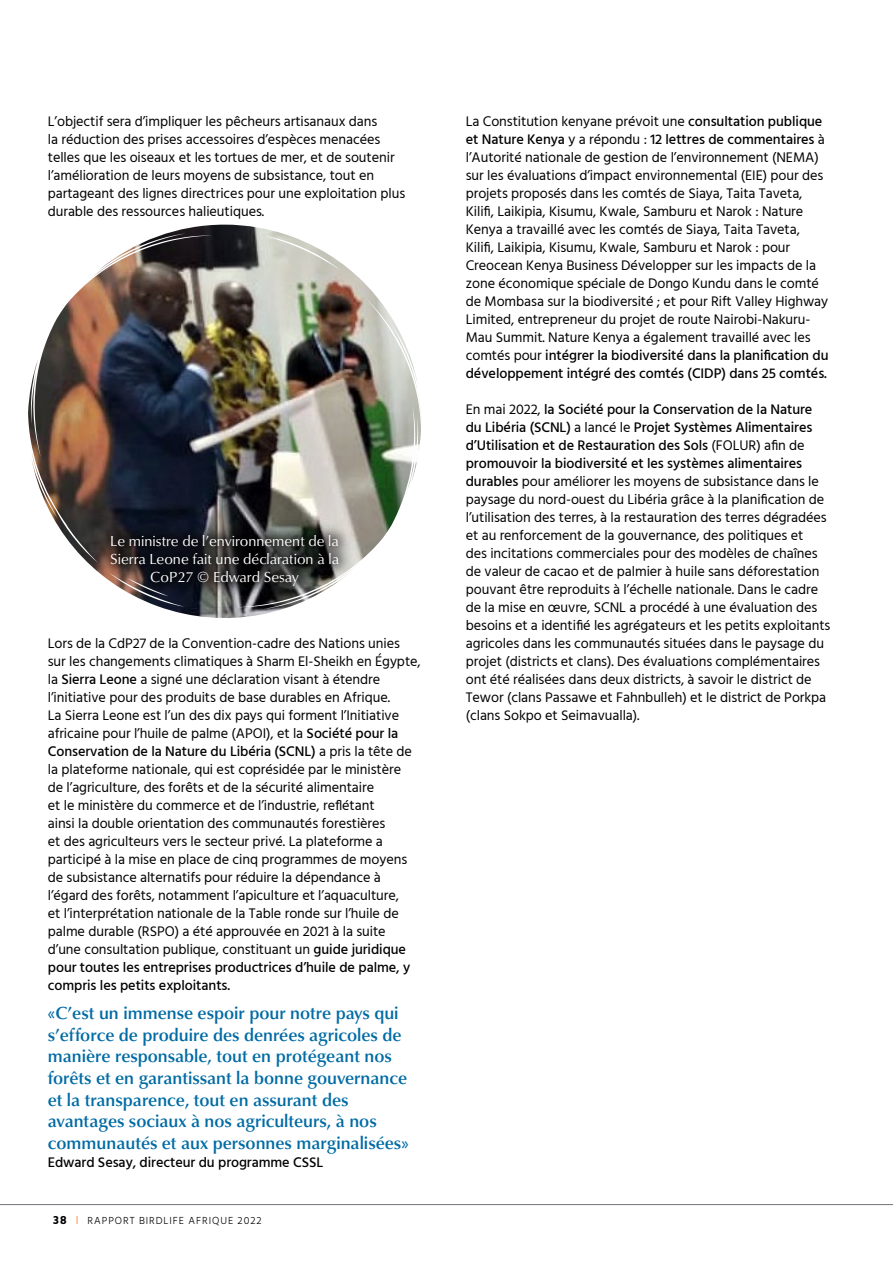
<style>
.page{position:relative;width:893px;height:1263px;background:#fff}
.page>*{position:absolute;margin:0;border:0;box-sizing:border-box;transform-origin:0 0}
.t1{font:500 18px/21.6px "Classico URWTOT";color:#006ba4}
.t2{font:15px/18px "Classico URWTOT";color:#fff;text-align:center}
.t3{font:14.25px/18px "Hind Madurai";letter-spacing:-.005em;color:#000}
.t4{font:500 14.25px "Hind Madurai";letter-spacing:-.005em;color:#000}
.t5{font:300 10.5px "Hind Madurai";letter-spacing:.09em;color:#000}
.s1{font-weight:500}
.s2{font-weight:700;font-size:12px}
.s3{font-size:12px;color:#f47920}
</style>
<div class="page">
<hr style="left:0;top:1204px;width:893px;height:1px;background:#71767a">
<img style="left:28px;top:233px;width:332px;height:385px">
<svg style="left:98px;top:522px;width:254px;height:78px;background:#434243"></svg>
<p class="t3" style="left:48px;top:113px;width:359px">L’objectif sera d’impliquer les pêcheurs artisanaux dans<br>la réduction des prises accessoires d’espèces menacées telles que les oiseaux et les tortues de mer, et de soutenir l’amélioration de leurs moyens de subsistance, tout en partageant des lignes directrices pour une exploitation plus durable des ressources halieutiques.</p>
<p class="t2" style="left:110px;top:533px;width:230px">Le ministre de l’environnement de la<br>Sierra Leone fait une déclaration à la<br>CoP27 © Edward Sesay</p>
<p class="t3" style="left:48px;top:634px;width:374px">Lors de la CdP27 de la Convention-cadre des Nations unies sur les changements climatiques à Sharm El-Sheikh en Égypte, la <span class="s1">Sierra Leone</span> a signé une déclaration visant à étendre l’initiative pour des produits de base durables en Afrique.<br>La Sierra Leone est l’un des dix pays qui forment l’Initiative africaine pour l’huile de palme (APOI), et la <span class="s1">Société pour la Conservation de la Nature du Libéria (SCNL)</span> a pris la tête de la plateforme nationale, qui est coprésidée par le ministère<br>de l’agriculture, des forêts et de la sécurité alimentaire<br>et le ministère du commerce et de l’industrie, reflétant<br>ainsi la double orientation des communautés forestières<br>et des agriculteurs vers le secteur privé. La plateforme a participé à la mise en place de cinq programmes de moyens de subsistance alternatifs pour réduire la dépendance à l’égard des forêts, notamment l’apiculture et l’aquaculture,<br>et l’interprétation nationale de la Table ronde sur l’huile de palme durable (RSPO) a été approuvée en 2021 à la suite d’une consultation publique, constituant un <span class="s1">guide juridique pour toutes les entreprises productrices d’huile de palme, y compris les petits exploitants.</span></p>
<p class="t1" style="left:48px;top:1004px;width:362px">«C’est un immense espoir pour notre pays qui s’efforce de produire des denrées agricoles de manière responsable, tout en protégeant nos forêts et en garantissant la bonne gouvernance et la transparence, tout en assurant des avantages sociaux à nos agriculteurs, à nos communautés et aux personnes marginalisées»</p>
<p class="t4" style="left:48px;top:1154px;width:277px">Edward Sesay, directeur du programme CSSL</p>
<p class="t5" style="left:53px;top:1217px;width:210px"><span class="s2">38</span> <span class="s3">I</span> RAPPORT BIRDLIFE AFRIQUE 2022</p>
<p class="t3" style="left:466px;top:113px;width:364px">La Constitution kenyane prévoit une <span class="s1">consultation publique et Nature Kenya</span> y a répondu : <span class="s1">12 lettres de commentaires</span> à l’Autorité nationale de gestion de l’environnement (NEMA) sur les évaluations d’impact environnemental (EIE) pour des projets proposés dans les comtés de Siaya, Taita Taveta, Kilifi, Laikipia, Kisumu, Kwale, Samburu et Narok : Nature Kenya a travaillé avec les comtés de Siaya, Taita Taveta, Kilifi, Laikipia, Kisumu, Kwale, Samburu et Narok : pour Creocean Kenya Business Développer sur les impacts de la zone économique spéciale de Dongo Kundu dans le comté de Mombasa sur la biodiversité ; et pour Rift Valley Highway Limited, entrepreneur du projet de route Nairobi-Nakuru-Mau Summit. Nature Kenya a également travaillé avec les comtés pour <span class="s1">intégrer la biodiversité dans la planification du développement intégré des comtés (CIDP) dans 25 comtés.</span></p>
<p class="t3" style="left:466px;top:400px;width:366px">En mai 2022, <span class="s1">la Société pour la Conservation de la Nature du Libéria (SCNL)</span> a lancé le <span class="s1">Projet Systèmes Alimentaires d’Utilisation et de Restauration des Sols</span> (FOLUR) afin de <span class="s1">promouvoir la biodiversité et les systèmes alimentaires durables</span> pour améliorer les moyens de subsistance dans le paysage du nord-ouest du Libéria grâce à la planification de l’utilisation des terres, à la restauration des terres dégradées et au renforcement de la gouvernance, des politiques et<br>des incitations commerciales pour des modèles de chaînes de valeur de cacao et de palmier à huile sans déforestation pouvant être reproduits à l’échelle nationale. Dans le cadre de la mise en œuvre, SCNL a procédé à une évaluation des besoins et a identifié les agrégateurs et les petits exploitants agricoles dans les communautés situées dans le paysage du projet (districts et clans). Des évaluations complémentaires ont été réalisées dans deux districts, à savoir le district de Tewor (clans Passawe et Fahnbulleh) et le district de Porkpa (clans Sokpo et Seimavualla).</p>
</div>
